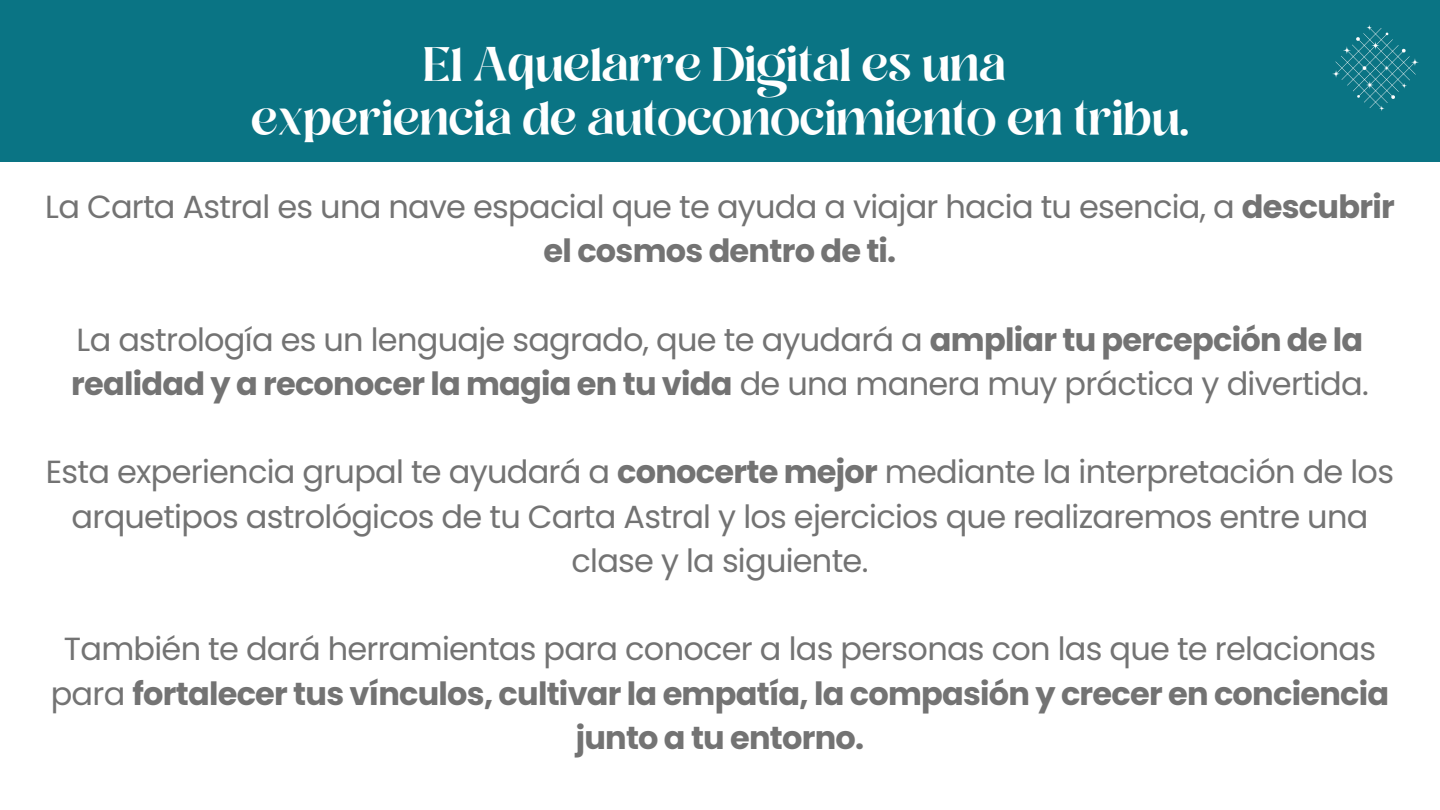
<style>
.page{position:relative;width:1440px;height:810px;background:#fff}
.page>*{position:absolute;margin:0;border:0;box-sizing:border-box;transform-origin:0 0}
.t1{font:48.3px/54px "Losta Masta";color:#fff;text-align:center}
.t2{font:32px/44.2px "Poppins";letter-spacing:-.025em;color:#737373;text-align:center}
.t3{font:700 32px/44.2px "Poppins";letter-spacing:-.025em;color:#737373;text-align:center}
.s1{font-weight:700}
.s2{font-weight:400}
</style>
<div class="page">
<div style="left:0;top:0;width:1440px;height:162px;background:#0a7484"></div>
<img style="left:1332px;top:25px;width:86px;height:86px">
<p class="t1" style="left:251px;top:42px;width:939px">El Aquelarre Digital es una<br>experiencia de autoconocimiento en tribu.</p>
<h1 class="t2" style="left:45px;top:185px;width:1351px">La Carta Astral es una nave espacial que te ayuda a viajar hacia tu esencia, a <span class="s1">descubrir el cosmos dentro de ti.</span></h1>
<p class="t2" style="left:71px;top:317px;width:1299px;text-align:left">La astrología es un lenguaje sagrado, que te ayudará a <span class="s1">ampliar tu percepción de la realidad y a reconocer la magia en tu vida</span> de una manera muy práctica y divertida.</p>
<p class="t2" style="left:46px;top:450px;width:1350px">Esta experiencia grupal te ayudará a <span class="s1">conocerte mejor</span> mediante la interpretación de los arquetipos astrológicos de tu Carta Astral y los ejercicios que realizaremos entre una clase y la siguiente.</p>
<p class="t3" style="left:51px;top:627px;width:1340px"><span class="s2">También te dará herramientas para conocer a las personas con las que te relacionas para</span> fortalecer tus vínculos, cultivar la empatía, la compasión y crecer en conciencia junto a tu entorno.</p>
</div>
